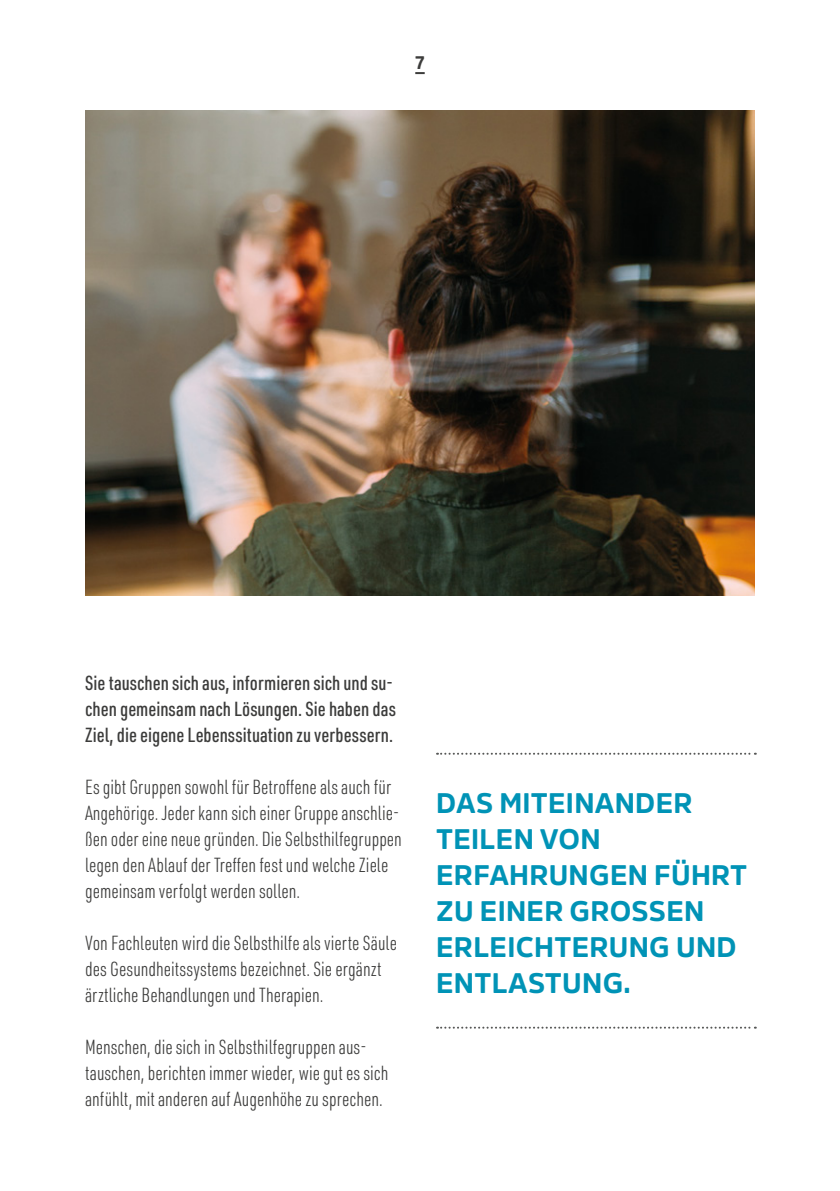
<style>
.page{position:relative;width:840px;height:1191px;background:#fff}
.page>*{position:absolute;margin:0;border:0;box-sizing:border-box;transform-origin:0 0}
.t1{font:700 28px/36px "Amsi Pro Normal";letter-spacing:.01em;color:#0093b6}
.t2{font:300 20px/26px "URWDIN Cond";color:#3c3c3b}
.t3{font:500 20px/26px "URWDIN Cond";color:#3c3c3b}
.t4{font:700 18px "Amsi Pro Normal";color:#3c3c3b}
</style>
<div class="page">
<svg style="left:415px;top:72px;width:9px;height:2px"></svg>
<img style="left:85px;top:111px;width:669px;height:484px">
<svg style="left:437px;top:1026px;width:318px;height:2px"></svg>
<svg style="left:437px;top:752px;width:318px;height:2px"></svg>
<p class="t4" style="left:415px;top:48px;width:11px">7</p>
<p class="t3" style="left:85px;top:669px;width:312px">Sie tauschen sich aus, informieren sich und su&shy;chen gemeinsam nach Lösungen. Sie haben das<br>Ziel, die eigene Lebenssituation zu verbessern.</p>
<p class="t2" style="left:85px;top:773px;width:318px">Es gibt Gruppen sowohl für Betroffene als auch für Angehörige. Jeder kann sich einer Gruppe anschlie&shy;ßen oder eine neue gründen. Die Selbsthilfegruppen legen den Ablauf der Treffen fest und welche Ziele gemeinsam verfolgt werden sollen.</p>
<p class="t2" style="left:85px;top:929px;width:313px">Von Fachleuten wird die Selbsthilfe als vierte Säule des Gesundheitssystems bezeichnet. Sie ergänzt ärztliche Behandlungen und Therapien.</p>
<p class="t2" style="left:85px;top:1033px;width:305px">Menschen, die sich in Selbsthilfegruppen aus&shy;tauschen, berichten immer wieder, wie gut es sich anfühlt, mit anderen auf Augenhöhe zu sprechen.</p>
<h1 class="t1" style="left:436px;top:781px;width:312px">DAS MITEINANDER<br>TEILEN VON<br>ERFAHRUNGEN FÜHRT<br>ZU EINER GROSSEN<br>ERLEICHTERUNG UND<br>ENTLASTUNG.</h1>
</div>
